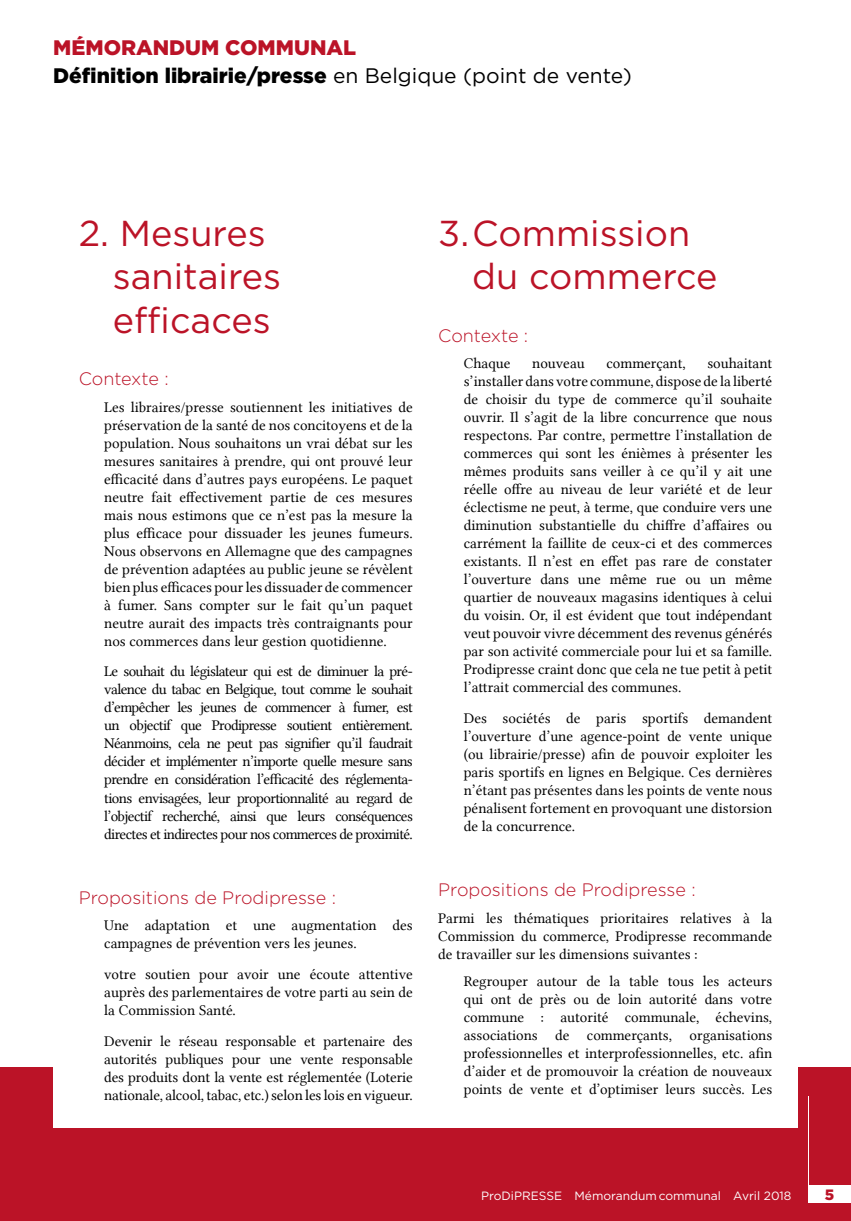
<style>
.page{position:relative;width:851px;height:1221px;background:#fff}
.page>*{position:absolute;margin:0;border:0;box-sizing:border-box;transform-origin:0 0}
.Titre_Mémo_1{font:36px/43.2px "Gotham";color:#bb1327}
.t1{font:900 21px/27.8px "Gotham";color:#000}
.Txt{font:300 18px "Gotham";color:#bb1327}
.Txt-2{font:15px/18px "Lin Libertine";color:#000;text-align:justify}
.t2{font:900 15px "Gotham";color:#bb1327}
.t3{font:12px "Gotham";color:#fff}
.s1{color:#bb1327}
.s2{font-weight:400}
</style>
<div class="page">
<div style="left:0;top:1067px;width:850px;height:153px;background:#bb1327"></div>
<div style="left:808px;top:1185px;width:42px;height:17px;background:#fff"></div>
<hr style="left:808px;top:1096px;width:1px;height:102px;background:#fff">
<div style="left:53px;top:192px;width:744px;height:935px;background:#fff"></div>
<h2 class="t1" style="left:53px;top:34px;width:580px"><span class="s1">MÉMORANDUM COMMUNAL<br></span>Définition librairie/presse <span class="s2">en Belgique (point de vente)</span></h2>
<p class="Titre_Mémo_1" style="left:113px;top:211px;width:170px;text-indent:-34px">2. Mesures sanitaires efficaces</p>
<p class="Txt" style="left:79px;top:367px;width:91px">Contexte :</p>
<p class="Txt-2" style="left:104px;top:397px;width:310px">Les libraires/presse soutiennent les initiatives de préservation de la santé de nos concitoyens et de la population. Nous souhaitons un vrai débat sur les mesures sanitaires à prendre, qui ont prouvé leur efficacité dans d’autres pays européens. Le paquet neutre fait effectivement partie de ces mesures mais nous estimons que ce n’est pas la mesure la plus efficace pour dissuader les jeunes fumeurs.<br>Nous observons en Allemagne que des campagnes de prévention adaptées au public jeune se révèlent bien plus efficaces pour les dissuader de commencer à fumer. Sans compter sur le fait qu’un paquet neutre aurait des impacts très contraignants pour nos commerces dans leur gestion quotidienne.</p>
<p class="Txt-2" style="left:104px;top:662px;width:310px">Le souhait du législateur qui est de diminuer la pré&shy;valence du tabac en Belgique, tout comme le souhait d’empêcher les jeunes de commencer à fumer, est un objectif que Prodipresse soutient entièrement.<br>Néanmoins, cela ne peut pas signifier qu’il faudrait décider et implémenter n’importe quelle mesure sans prendre en considération l’efficacité des réglementa&shy;tions envisagées, leur proportionnalité au regard de l’objectif recherché, ainsi que leurs conséquences directes et indirectes pour nos commerces de proximité.</p>
<p class="Txt" style="left:79px;top:885px;width:259px">Propositions de Prodipresse :</p>
<p class="Txt-2" style="left:104px;top:916px;width:310px">Une adaptation et une augmentation des campagnes de prévention vers les jeunes.</p>
<p class="Txt-2" style="left:104px;top:965px;width:310px">votre soutien pour avoir une écoute attentive auprès des parlementaires de votre parti au sein de la Commission Santé.</p>
<p class="Txt-2" style="left:104px;top:1031px;width:310px">Devenir le réseau responsable et partenaire des autorités publiques pour une vente responsable des produits dont la vente est réglementée (Loterie nationale, alcool, tabac, etc.) selon les lois en vigueur.</p>
<p class="Titre_Mémo_1" style="left:472px;top:211px;width:247px;text-indent:-34px">3.Commission du commerce</p>
<p class="Txt" style="left:438px;top:324px;width:91px">Contexte :</p>
<p class="Txt-2" style="left:463px;top:354px;width:48px">Chaque</p>
<p class="Txt-2" style="left:532px;top:354px;width:54px">nouveau</p>
<p class="Txt-2" style="left:606px;top:354px;width:81px">commerçant,</p>
<p class="Txt-2" style="left:463px;top:354px;width:310px;text-indent:243px">souhaitant s’installer dans votre commune, dispose de la liberté de choisir du type de commerce qu’il souhaite ouvrir. Il s’agit de la libre concurrence que nous respectons. Par contre, permettre l’installation de commerces qui sont les énièmes à présenter les mêmes produits sans veiller à ce qu’il y ait une réelle offre au niveau de leur variété et de leur éclectisme ne peut, à terme, que conduire vers une diminution substantielle du chiffre d’affaires ou carrément la faillite de ceux-ci et des commerces existants. Il n’est en effet pas rare de constater l’ouverture dans une même rue ou un même quartier de nouveaux magasins identiques à celui du voisin. Or, il est évident que tout indépendant veut pouvoir vivre décemment des revenus générés par son activité commerciale pour lui et sa famille.<br>Prodipresse craint donc que cela ne tue petit à petit l’attrait commercial des communes.</p>
<p class="Txt-2" style="left:463px;top:709px;width:310px">Des sociétés de paris sportifs demandent l’ouverture d’une agence-point de vente unique (ou librairie/presse) afin de pouvoir exploiter les paris sportifs en lignes en Belgique. Ces dernières n’étant pas présentes dans les points de vente nous pénalisent fortement en provoquant une distorsion de la concurrence.</p>
<p class="Txt" style="left:438px;top:878px;width:259px">Propositions de Prodipresse :</p>
<p class="Txt-2" style="left:438px;top:909px;width:335px">Parmi les thématiques prioritaires relatives à la Commission du commerce, Prodipresse recommande de travailler sur les dimensions suivantes :</p>
<p class="Txt-2" style="left:463px;top:971px;width:310px">Regrouper autour de la table tous les acteurs qui ont de près ou de loin autorité dans votre commune : autorité communale, échevins, associations de commerçants, organisations professionnelles et interprofessionnelles, etc. afin d’aider et de promouvoir la création de nouveaux points de vente et d’optimiser leurs succès. Les</p>
<p class="t3" style="left:481px;top:1188px;width:312px">ProDiPRESSE Mémorandum communal Avril 2018</p>
<p class="t2" style="left:824px;top:1183px;width:11px">5</p>
</div>
